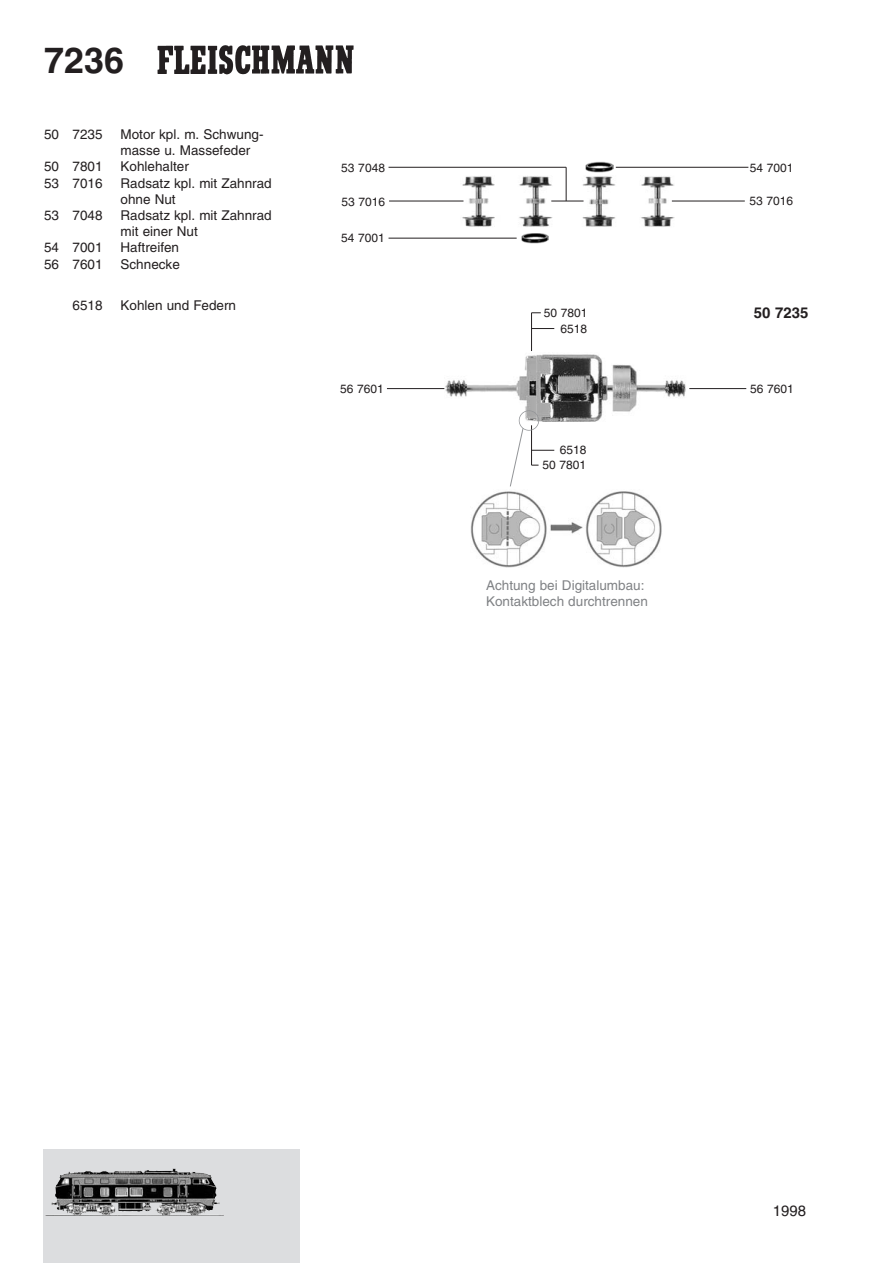
<style>
.page{position:relative;width:893px;height:1263px;background:#fff}
.page>*{position:absolute;margin:0;border:0;box-sizing:border-box;transform-origin:0 0}
.t1{font:700 36px "Helvetica";color:#231f20}
.t2{font:700 15px "Helvetica";color:#231f20}
.t3{font:15px "Helvetica";color:#231f20}
.t4{font:13.5px/16.2px "Helvetica";color:#231f20}
.t5{font:13.5px/16.2px "Helvetica";color:#808285}
.t6{font:12px/15.8px "Helvetica";color:#231f20;text-align:right}
</style>
<div class="page">
<img style="left:157px;top:45px;width:197px;height:30px">
<img style="left:461px;top:175px;width:213px;height:52px">
<svg style="left:585px;top:164px;width:29px;height:9px"></svg>
<img style="left:586px;top:162px;width:27px;height:10px">
<hr style="left:389px;top:201px;width:74px;height:1px;background:#231f20">
<hr style="left:672px;top:201px;width:73px;height:1px;background:#231f20">
<hr style="left:551px;top:201px;width:33px;height:1px;background:#231f20">
<hr style="left:566px;top:167px;width:1px;height:34px;background:#231f20">
<hr style="left:388px;top:167px;width:178px;height:1px;background:#231f20">
<hr style="left:616px;top:167px;width:132px;height:1px;background:#231f20">
<img style="left:521px;top:233px;width:28px;height:11px">
<hr style="left:388px;top:238px;width:129px;height:1px;background:#231f20">
<img style="left:444px;top:354px;width:242px;height:68px">
<hr style="left:387px;top:388px;width:57px;height:1px;background:#231f20">
<hr style="left:689px;top:388px;width:57px;height:1px;background:#231f20">
<hr style="left:531px;top:425px;width:1px;height:40px;background:#231f20">
<hr style="left:531px;top:313px;width:1px;height:38px;background:#231f20">
<svg style="left:532px;top:328px;width:22px;height:1px"></svg>
<svg style="left:532px;top:450px;width:22px;height:1px"></svg>
<img style="left:470px;top:491px;width:192px;height:76px">
<div style="left:519px;top:410px;width:20px;height:21px;border:2px solid #939598;border-radius:50%"></div>
<svg style="left:510px;top:427px;width:14px;height:60px"></svg>
<div style="left:43px;top:1149px;width:257px;height:114px;background:#dcdddf"></div>
<img style="left:80px;top:1169px;width:140px;height:46px">
<h1 class="t1" style="left:44px;top:46px;width:82px">7236</h1>
<p class="t4" style="left:44px;top:127px;width:60px">50 7235</p>
<p class="t4" style="left:121px;top:127px;width:144px">Motor kpl. m. Schwung&shy;masse u. Massefeder</p>
<p class="t4" style="left:44px;top:160px;width:60px">50 7801</p>
<p class="t4" style="left:121px;top:160px;width:70px">Kohlehalter</p>
<p class="t4" style="left:44px;top:176px;width:60px">53 7016</p>
<p class="t4" style="left:121px;top:176px;width:153px">Radsatz kpl. mit Zahnrad ohne Nut</p>
<p class="t4" style="left:44px;top:208px;width:60px">53 7048</p>
<p class="t4" style="left:121px;top:208px;width:153px">Radsatz kpl. mit Zahnrad mit einer Nut</p>
<p class="t4" style="left:44px;top:241px;width:60px">54 7001</p>
<p class="t4" style="left:121px;top:241px;width:60px">Haftreifen</p>
<p class="t4" style="left:44px;top:257px;width:60px">56 7601</p>
<p class="t4" style="left:121px;top:257px;width:61px">Schnecke</p>
<p class="t4" style="left:73px;top:299px;width:32px">6518</p>
<p class="t4" style="left:121px;top:299px;width:117px">Kohlen und Federn</p>
<p class="t6" style="left:341px;top:161px;width:45px">53 7048</p>
<p class="t6" style="left:750px;top:160px;width:45px">54 7001</p>
<p class="t6" style="left:342px;top:195px;width:45px">53 7016</p>
<p class="t6" style="left:750px;top:194px;width:45px">53 7016</p>
<p class="t6" style="left:341px;top:231px;width:45px">54 7001</p>
<p class="t6" style="left:544px;top:306px;width:45px">50 7801<br>6518</p>
<p class="t2" style="left:754px;top:307px;width:56px">50 7235</p>
<p class="t6" style="left:340px;top:382px;width:45px">56 7601</p>
<p class="t6" style="left:750px;top:382px;width:45px">56 7601</p>
<p class="t6" style="left:543px;top:444px;width:45px;line-height:14.7px">6518<br>50 7801</p>
<p class="t5" style="left:486px;top:578px;width:163px">Achtung bei Digitalumbau:<br>Kontaktblech durchtrennen</p>
<p class="t3" style="left:773px;top:1205px;width:35px">1998</p>
</div>
